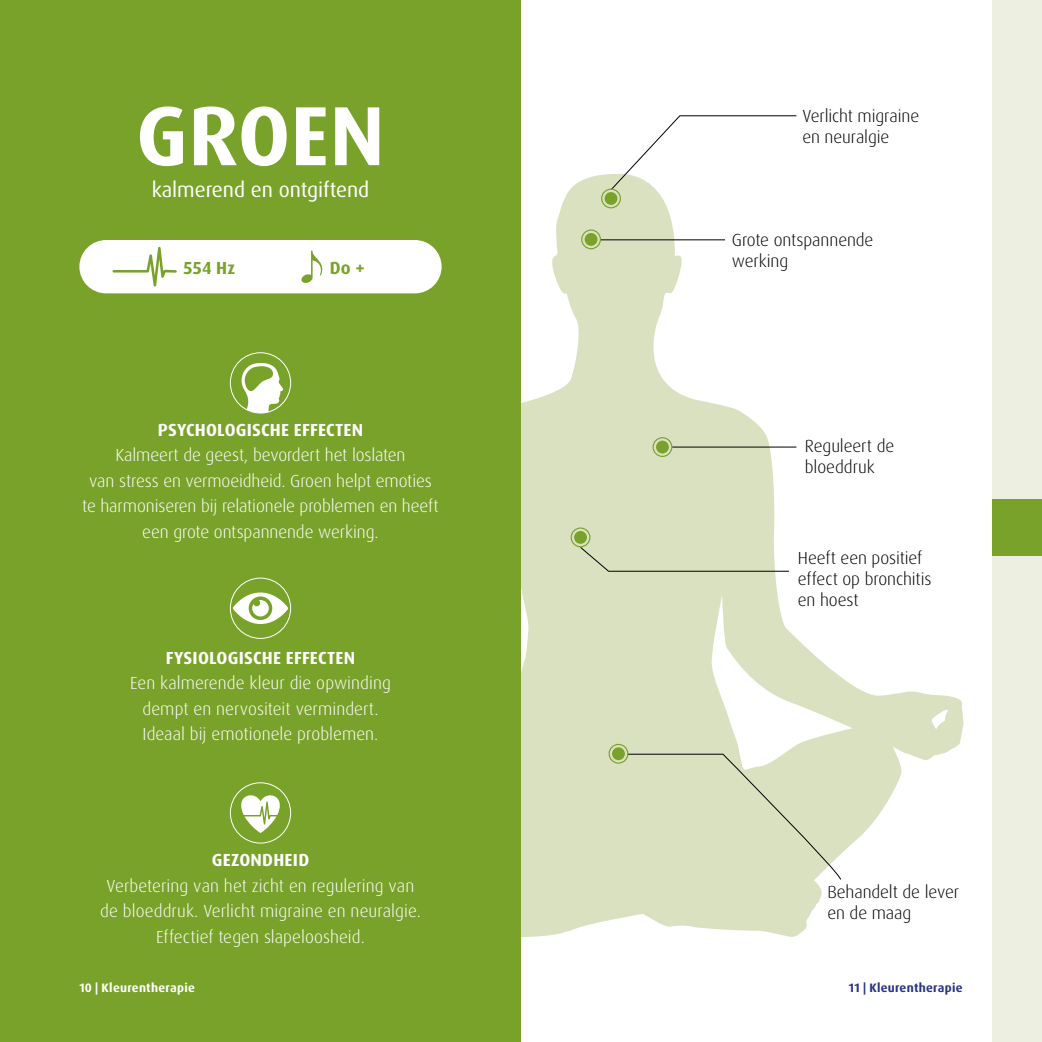
<style>
.page{position:relative;width:1042px;height:1042px;background:#fff}
.page>*{position:absolute;margin:0;border:0;box-sizing:border-box;transform-origin:0 0}
.t1{font:700 84px "Dax Pro";letter-spacing:.005em;color:#fff}
.t2{font:21px "Dax Pro";letter-spacing:-.005em;color:#fff}
.t3{font:300 17.5px/25.6px "Dax Pro";color:#fff;text-align:center}
.t4{font:300 17.5px/21px "Dax Pro";letter-spacing:-.005em;color:#000}
.t5{font:700 17.5px "Dax Pro";letter-spacing:.01em;color:#fff}
.t6{font:700 17.5px "Dax Pro";letter-spacing:.01em;color:#79a22a}
.t7{font:700 12.25px "Dax Pro";letter-spacing:.02em;color:#fff}
.t8{font:700 12.25px "Dax Pro";letter-spacing:.02em;color:#283583}
</style>
<div class="page">
<svg style="left:521px;top:174px;width:443px;height:763px"></svg>
<svg style="left:521px;top:515px;width:8px;height:240px"></svg>
<div style="left:992px;top:0;width:50px;height:1042px;background:#edf0e1"></div>
<div style="left:0;top:0;width:521px;height:1042px;background:#79a22a"></div>
<div style="left:230px;top:578px;width:61px;height:61px;border:1px solid #fff;border-radius:50%"></div>
<svg style="left:233px;top:587px;width:55px;height:37px"></svg>
<div style="left:230px;top:352px;width:61px;height:61px;border:1px solid #fff;border-radius:50%"></div>
<svg style="left:241px;top:361px;width:42px;height:52px"></svg>
<div style="left:230px;top:782px;width:61px;height:61px;border:1px solid #fff;border-radius:50%"></div>
<svg style="left:241px;top:795px;width:39px;height:38px"></svg>
<div style="left:79px;top:240px;width:362px;height:53px;background:#fff;border-radius:27px"></div>
<svg style="left:112px;top:247px;width:65px;height:39px"></svg>
<svg style="left:301px;top:250px;width:22px;height:33px"></svg>
<div style="left:585px;top:233px;width:12px;height:13px;background:#79a22a;border-radius:50%"></div>
<div style="left:581px;top:229px;width:20px;height:20px;border:1px solid #79a22a;border-radius:50%"></div>
<div style="left:587px;top:235px;width:8px;height:8px;border:1px solid #79a22a;border-radius:50%"></div>
<div style="left:656px;top:441px;width:13px;height:12px;background:#79a22a;border-radius:50%"></div>
<div style="left:652px;top:437px;width:20px;height:20px;border:1px solid #79a22a;border-radius:50%"></div>
<div style="left:658px;top:443px;width:8px;height:8px;border:1px solid #79a22a;border-radius:50%"></div>
<svg style="left:610px;top:115px;width:187px;height:76px"></svg>
<svg style="left:604px;top:192px;width:13px;height:13px"></svg>
<div style="left:601px;top:189px;width:20px;height:19px;border:1px solid #79a22a;border-radius:50%"></div>
<div style="left:607px;top:194px;width:8px;height:9px;border:1px solid #79a22a;border-radius:50%"></div>
<hr style="left:601px;top:239px;width:124px;height:1px;background:#000">
<hr style="left:672px;top:447px;width:124px;height:1px;background:#000">
<div style="left:992px;top:499px;width:50px;height:57px;background:#79a22a"></div>
<svg style="left:579px;top:546px;width:211px;height:26px;background:#d3dabd"></svg>
<div style="left:574px;top:531px;width:13px;height:13px;background:#79a22a;border-radius:50%"></div>
<div style="left:570px;top:527px;width:20px;height:20px;border:1px solid #79a22a;border-radius:50%"></div>
<div style="left:576px;top:533px;width:8px;height:8px;border:1px solid #79a22a;border-radius:50%"></div>
<div style="left:626px;top:753px;width:215px;height:127px;background:#dae1c1"></div>
<div style="left:612px;top:747px;width:13px;height:13px;background:#79a22a;border-radius:50%"></div>
<div style="left:608px;top:744px;width:20px;height:20px;border:1px solid #79a22a;border-radius:50%"></div>
<div style="left:614px;top:749px;width:8px;height:9px;border:1px solid #79a22a;border-radius:50%"></div>
<h1 class="t1" style="left:136px;top:82px;width:250px">GROEN</h1>
<p class="t2" style="left:152px;top:176px;width:219px">kalmerend en ontgiftend</p>
<p class="t6" style="left:184px;top:256px;width:53px">554 Hz</p>
<p class="t6" style="left:330px;top:256px;width:36px">Do +</p>
<p class="t5" style="left:158px;top:418px;width:207px">PSYCHOLOGISCHE EFFECTEN</p>
<p class="t3" style="left:82px;top:442px;width:358px">Kalmeert de geest, bevordert het loslaten<br>van stress en vermoeidheid. Groen helpt emoties te harmoniseren bij relationele problemen en heeft een grote ontspannende werking.</p>
<p class="t5" style="left:166px;top:646px;width:191px">FYSIOLOGISCHE EFFECTEN</p>
<p class="t3" style="left:130px;top:670px;width:262px">Een kalmerende kleur die opwinding dempt en nervositeit vermindert.<br>Ideaal bij emotionele problemen.</p>
<p class="t5" style="left:212px;top:848px;width:99px">GEZONDHEID</p>
<p class="t3" style="left:100px;top:873px;width:322px">Verbetering van het zicht en regulering van de bloeddruk. Verlicht migraine en neuralgie.<br>Effectief tegen slapeloosheid.</p>
<p class="t4" style="left:802px;top:105px;width:118px">Verlicht migraine en neuralgie</p>
<p class="t4" style="left:732px;top:229px;width:143px">Grote ontspannende werking</p>
<p class="t4" style="left:805px;top:435px;width:91px">Reguleert de bloeddruk</p>
<p class="t4" style="left:798px;top:547px;width:135px">Heeft een positief effect op bronchitis en hoest</p>
<p class="t4" style="left:827px;top:881px;width:133px">Behandelt de lever en de maag</p>
<p class="t7" style="left:79px;top:979px;width:117px">10 | Kleurentherapie</p>
<p class="t8" style="left:849px;top:979px;width:115px">11 | Kleurentherapie</p>
</div>
